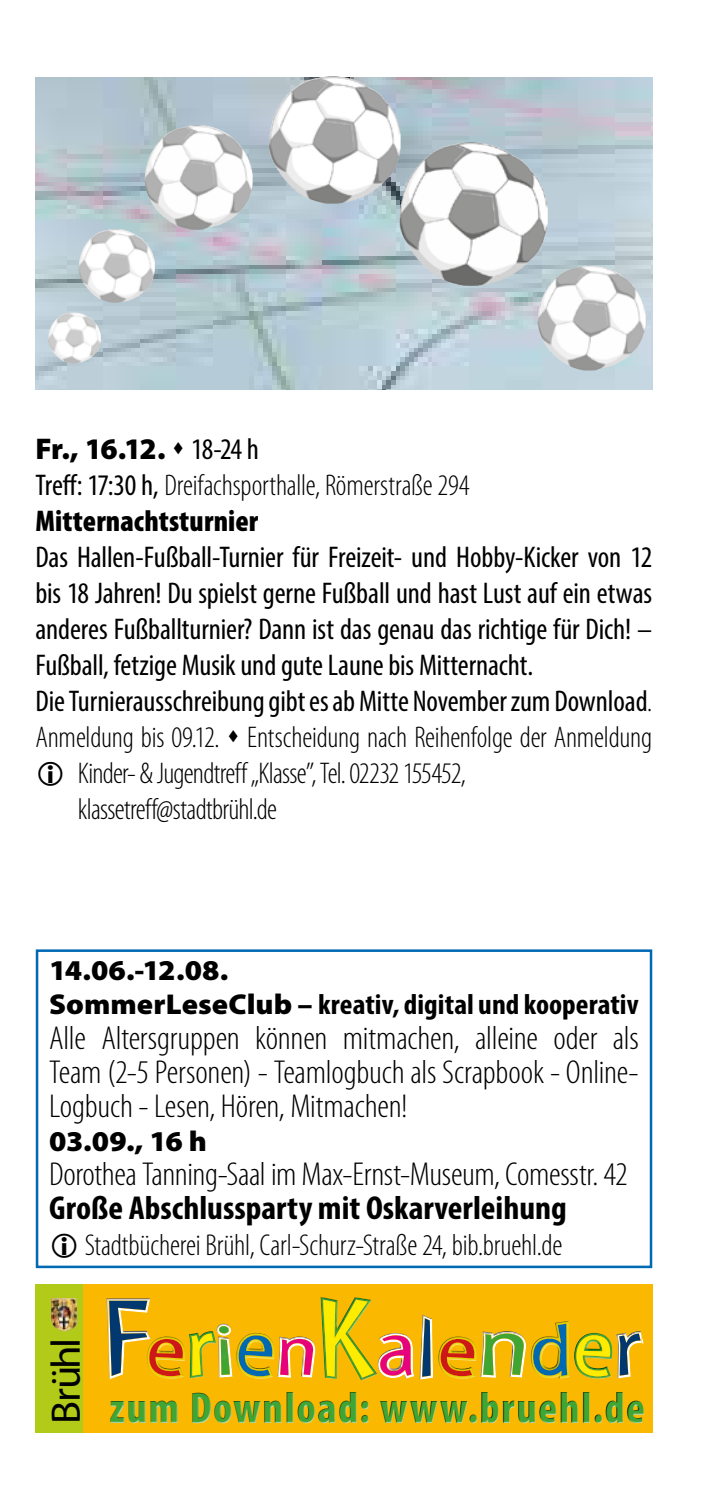
<style>
.page{position:relative;width:709px;height:1489px;background:#fff}
.page>*{position:absolute;margin:0;border:0;box-sizing:border-box;transform-origin:0 0}
.t1{font:900 condensed 44.75px "Myriad Pro";letter-spacing:.03em;color:#3fa535}
.t2{font:41.25px "Myriad Pro";letter-spacing:-.05em;color:#000}
.t3{font:300 condensed 33.25px/34px "Myriad Pro";letter-spacing:-.01em;color:#000;text-align:justify;scale:1.05 1}
.t4{font:700 condensed 33.25px "Myriad Pro";color:#000;scale:1.05 1}
.t5{font:300 condensed 30.25px "Myriad Pro";letter-spacing:-.005em;color:#000}
.t6{font:condensed 30px "Myriad Pro";letter-spacing:-.005em;color:#000}
.t7{font:300 condensed 30px/36px "Myriad Pro";letter-spacing:-.01em;color:#000}
.t8{font:900 28.75px/34px "Myriad Pro";letter-spacing:-.015em;color:#000;scale:1.05 1}
.s1{font-weight:900;font-stretch:normal}
.s2{font-weight:400}
.s3{font-weight:900}
.s4{font-weight:300}
.s5{font-weight:700;font-stretch:condensed}
</style>
<div class="page">
<div style="left:83px;top:1284px;width:569px;height:147px;background:#fbb800"></div>
<div style="left:109px;top:1390px;width:536px;height:34px;background:#fff;opacity:.75"></div>
<div style="left:109px;top:1390px;width:534px;height:33px;background:#000;opacity:.75"></div>
<div style="left:35px;top:1284px;width:48px;height:147px;background:#b2cb18"></div>
<img style="left:51px;top:1298px;width:26px;height:33px">
<div style="left:106px;top:1295px;width:538px;height:85px;background:#000;opacity:.75"></div>
<div style="left:36px;top:949px;width:616px;height:318px;border:3px solid #0069b4"></div>
<img style="left:36px;top:78px;width:616px;height:312px">
<img style="left:48px;top:312px;width:44px;height:51px">
<img style="left:145px;top:125px;width:108px;height:105px">
<img style="left:269px;top:76px;width:111px;height:128px">
<img style="left:400px;top:142px;width:124px;height:144px">
<img style="left:79px;top:229px;width:64px;height:74px">
<img style="left:538px;top:266px;width:107px;height:104px">
<p class="t7" style="left:35px;top:431px;width:436px"><span class="s1">Fr., 16.12.</span> ▲ <span class="s2">18-24 h<br>Treff: 17:30 h,</span> Dreifachsporthalle, Römerstraße 294<br><span class="s3">Mitternachtsturnier</span></p>
<p class="t6" style="left:35px;top:539px;width:618px">Das Hallen-Fußball-Turnier für Freizeit- und Hobby-Kicker von 12</p>
<p class="t6" style="left:35px;top:575px;width:618px">bis 18 Jahren! Du spielst gerne Fußball und hast Lust auf ein etwas</p>
<p class="t6" style="left:35px;top:611px;width:618px">anderes Fußballturnier? Dann ist das genau das richtige für Dich! –</p>
<p class="t6" style="left:35px;top:647px;width:499px">Fußball, fetzige Musik und gute Laune bis Mitternacht.</p>
<p class="t6" style="left:35px;top:683px;width:618px">Die Turnierausschreibung gibt es ab Mitte November zum Download<span class="s4">.</span></p>
<p class="t7" style="left:35px;top:719px;width:618px">Anmeldung bis 09.12. ▲ Entscheidung nach Reihenfolge der Anmeldung</p>
<p class="t7" style="left:78px;top:755px;width:389px">Kinder- &amp; Jugendtreff „Klasse”, Tel. 02232 155452,</p>
<p class="t7" style="left:78px;top:791px;width:201px">klassetreff@stadtbrühl.de</p>
<p class="t8" style="left:49px;top:952px;width:563px">14.06.-12.08.<br>SommerLeseClub – <span class="s5">kreativ, digital und kooperativ</span></p>
<p class="t3" style="left:49px;top:1020px;width:563px">Alle Altersgruppen können mitmachen, alleine oder als Team (2-5 Personen) - Teamlogbuch als Scrapbook - Online-Logbuch - Lesen, Hören, Mitmachen!</p>
<p class="t8" style="left:49px;top:1122px;width:152px">03.09., 16 h</p>
<p class="t3" style="left:49px;top:1156px;width:552px">Dorothea Tanning-Saal im Max-Ernst-Museum, Comesstr. 42</p>
<p class="t4" style="left:49px;top:1187px;width:494px">Große Abschlussparty mit Oskarverleihung</p>
<p class="t5" style="left:85px;top:1227px;width:479px">Stadtbücherei Brühl, Carl-Schurz-Straße 24, bib.bruehl.de</p>
<h2 class="t2" style="left:41px;top:1423px;width:87px;rotate:-90deg">Brühl</h2>
<h1 class="t1" style="left:109px;top:1378px;width:537px">zum Download: www.bruehl.de</h1>
</div>
